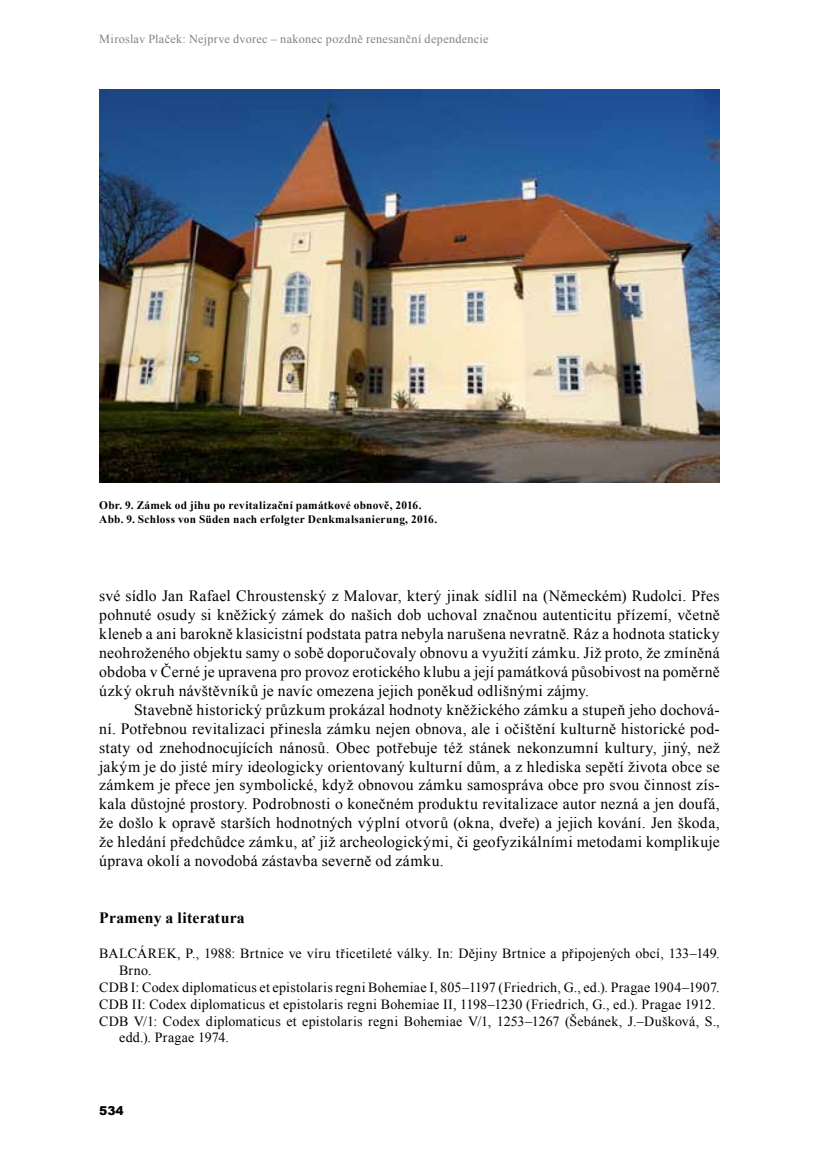
<style>
.page{position:relative;width:819px;height:1171px;background:#fff}
.page>*{position:absolute;margin:0;border:0;box-sizing:border-box;transform-origin:0 0}
.t1{font:15.75px/18.9px "Times New Roman";letter-spacing:.015em;color:#000;text-align:justify}
.t2{font:700 15.75px "Times New Roman";letter-spacing:.015em;color:#000}
.t3{font:14px "Times New Roman";letter-spacing:.015em;color:#000}
.t4{font:12.25px "Times New Roman";letter-spacing:.02em;color:#808285}
.t5{font:900 12.25px "Arial";color:#000}
.t6{font:700 11.38px/13.7px "Times New Roman";letter-spacing:.02em;color:#000}
</style>
<div class="page">
<img style="left:99px;top:89px;width:620px;height:393px">
<p class="t4" style="left:99px;top:31px;width:391px">Miroslav Plaček: Nejprve dvorec – nakonec pozdně renesanční dependencie</p>
<p class="t6" style="left:99px;top:498px;width:339px">Obr. 9. Zámek od jihu po revitalizační památkové obnově, 2016.<br>Abb. 9. Schloss von Süden nach erfolgter Denkmalsanierung, 2016.</p>
<p class="t1" style="left:99px;top:586px;width:622px">své sídlo Jan Rafael Chroustenský z Malovar, který jinak sídlil na (Německém) Rudolci. Přes pohnuté osudy si kněžický zámek do našich dob uchoval značnou autenticitu přízemí, včetně kleneb a ani barokně klasicistní podstata patra nebyla narušena nevratně. Ráz a hodnota staticky neohroženého objektu samy o sobě doporučovaly obnovu a využití zámku. Již proto, že zmíněná obdoba v Černé je upravena pro provoz erotického klubu a její památková působivost na poměrně úzký okruh návštěvníků je navíc omezena jejich poněkud odlišnými zájmy.</p>
<p class="t1" style="left:99px;top:700px;width:622px;text-indent:35px">Stavebně historický průzkum prokázal hodnoty kněžického zámku a stupeň jeho dochová&shy;ní. Potřebnou revitalizaci přinesla zámku nejen obnova, ale i očištění kulturně historické pod&shy;staty od znehodnocujících nánosů. Obec potřebuje též stánek nekonzumní kultury, jiný, než jakým je do jisté míry ideologicky orientovaný kulturní dům, a z hlediska sepětí života obce se zámkem je přece jen symbolické, když obnovou zámku samospráva obce pro svou činnost zís&shy;kala důstojné prostory. Podrobnosti o konečném produktu revitalizace autor nezná a jen doufá, že došlo k opravě starších hodnotných výplní otvorů (okna, dveře) a jejich kování. Jen škoda, že hledání předchůdce zámku, ať již archeologickými, či geofyzikálními metodami komplikuje úprava okolí a novodobá zástavba severně od zámku.</p>
<p class="t2" style="left:99px;top:906px;width:147px">Prameny a literatura</p>
<p class="t3" style="left:99px;top:944px;width:622px">BALCÁREK, P., 1988: Brtnice ve víru třicetileté války. In: Dějiny Brtnice a připojených obcí, 133–149.</p>
<p class="t3" style="left:119px;top:961px;width:34px">Brno.</p>
<p class="t3" style="left:99px;top:978px;width:622px">CDB I: Codex diplomaticus et epistolaris regni Bohemiae I, 805–1197 (Friedrich, G., ed.). Pragae 1904–1907.</p>
<p class="t3" style="left:99px;top:995px;width:617px">CDB II: Codex diplomaticus et epistolaris regni Bohemiae II, 1198–1230 (Friedrich, G., ed.). Pragae 1912.</p>
<p class="t3" style="left:99px;top:1011px;width:622px">CDB V/1: Codex diplomaticus et epistolaris regni Bohemiae V/1, 1253–1267 (Šebánek, J.–Dušková, S.,</p>
<p class="t3" style="left:119px;top:1028px;width:111px">edd.). Pragae 1974.</p>
<p class="t5" style="left:99px;top:1102px;width:26px">534</p>
</div>
